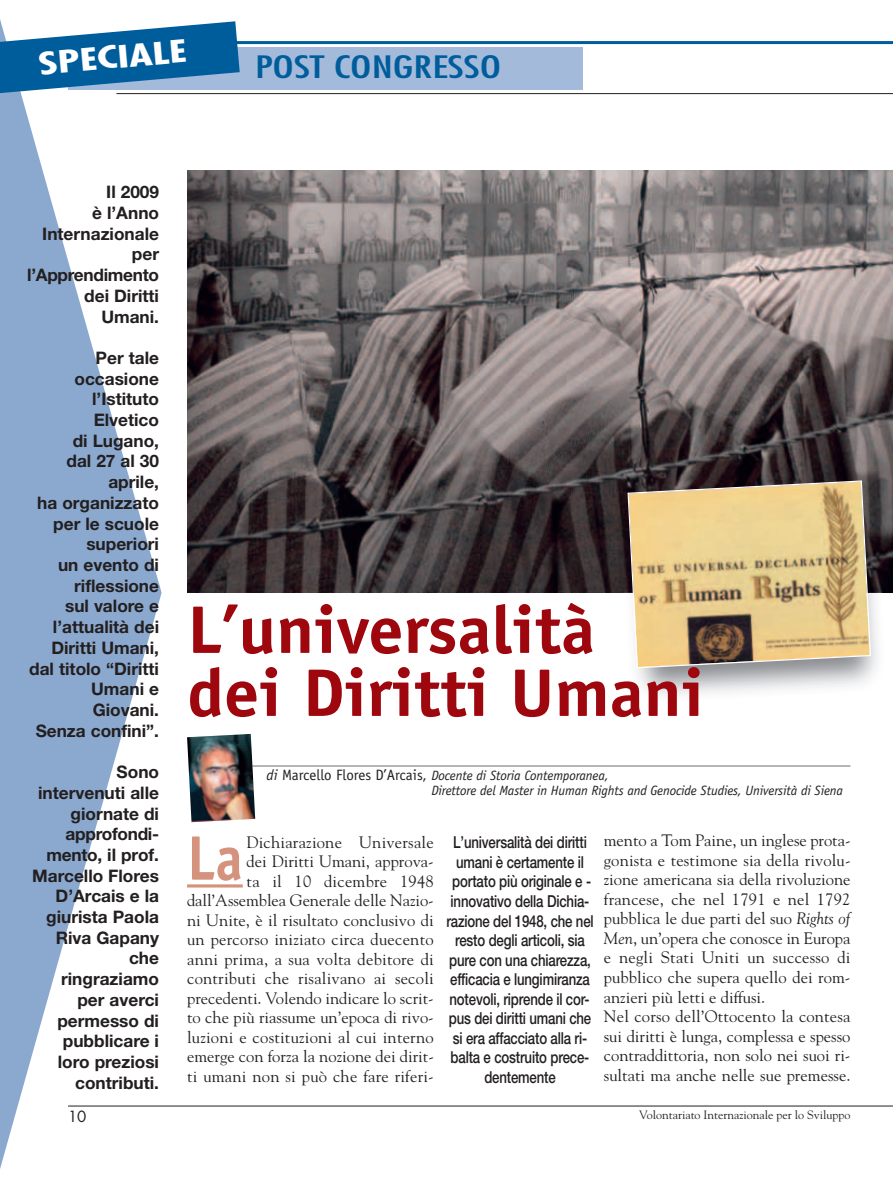
<style>
.page{position:relative;width:893px;height:1191px;background:#fff}
.page>*{position:absolute;margin:0;border:0;box-sizing:border-box;transform-origin:0 0}
.t1{font:700 67.5px/63px "Officina Sans";color:#9d070d;scale:1.05 1}
.t2{font:700 63px "Officina Sans";color:#d5927c;scale:.9 1}
.t3{font:condensed 30px "Futura";color:#005d9c;scale:1.5 1}
.t4{font:700 condensed 30px "Futura";color:#fff;scale:1.5 1}
.t5{font:700 17.25px/20.7px "Helvetica Neue";color:#231f20;text-align:right}
.t6{font:16.5px/19.5px "Goudy";color:#231f20;text-align:right}
.t7{font:500 16.5px/19.5px "Helvetica Neue";letter-spacing:-.01em;color:#231f20;text-align:center;scale:.8 1}
.t8{font:15px "Futura";color:#231f20}
.t9{font:italic 13.5px/15px "Officina Sans";letter-spacing:-.01em;color:#231f20}
.t10{font:12px "Goudy";color:#231f20}
.s1{font-size:15px}
.s2{font-style:normal;font-size:15px}
.s3{font-style:italic}
</style>
<div class="page">
<svg style="left:0;top:19px;width:162px;height:1150px;fill:#8ba9cf"></svg>
<img style="left:187px;top:170px;width:706px;height:422px">
<hr style="left:68px;top:1105px;width:825px;height:1px;background:#231f20">
<hr style="left:68px;top:41px;width:825px;height:3px;background:#005d9c">
<hr style="left:116px;top:93px;width:777px;height:1px;background:#231f20">
<div style="left:68px;top:47px;width:515px;height:42px;background:#a3bada"></div>
<svg style="left:0;top:21px;width:240px;height:73px"></svg>
<img style="left:624px;top:592px;width:262px;height:103px">
<img style="left:620px;top:487px;width:261px;height:105px">
<svg style="left:627px;top:480px;width:245px;height:189px;background:#cbb280"></svg>
<hr style="left:249px;top:765px;width:601px;height:1px;background:#6c6d70">
<img style="left:187px;top:734px;width:68px;height:88px">
<hr style="left:187px;top:884px;width:56px;height:3px;background:#d5927c">
<h3 class="t4" style="left:37px;top:50px;width:101px;rotate:-5deg">SPECIALE</h3>
<h3 class="t3" style="left:255px;top:53px;width:166px">POST CONGRESSO</h3>
<p class="t5" style="left:27px;top:183px;width:133px">Il 2009<br>è l’Anno<br>Internazionale per l’Apprendimento dei Diritti<br>Umani.</p>
<p class="t5" style="left:29px;top:349px;width:131px">Per tale occasione l’Istituto<br>Elvetico<br>di Lugano,<br>dal 27 al 30 aprile,<br>ha organizzato per le scuole superiori<br>un evento di riflessione<br>sul valore e l’attualità dei<br>Diritti Umani, dal titolo “Diritti<br>Umani e<br>Giovani.<br>Senza confini”.</p>
<p class="t5" style="left:32px;top:763px;width:128px">Sono intervenuti alle giornate di approfondi&shy;mento, il prof.<br>Marcello Flores<br>D’Arcais e la giurista Paola<br>Riva Gapany che ringraziamo per averci permesso di pubblicare i loro preziosi contributi.</p>
<h1 class="t1" style="left:187px;top:604px;width:494px">L’universalità dei Diritti Umani</h1>
<p class="t9" style="left:431px;top:769px;width:413px;text-indent:-165px"><span class="s1">di</span> <span class="s2">Marcello Flores D’Arcais,</span> Docente di Storia Contemporanea,<br>Direttore del Master in Human Rights and Genocide Studies, Università di Siena</p>
<p class="t6" style="left:187px;top:833px;width:248px">Dichiarazione Universale<br>dei Diritti Umani, approva-<br>ta il 10 dicembre 1948 dall’Assemblea Generale delle Nazio&shy;ni Unite, è il risultato conclusivo di un percorso iniziato circa duecento anni prima, a sua volta debitore di contributi che risalivano ai secoli precedenti. Volendo indicare lo scrit&shy;to che più riassume un’epoca di rivo&shy;luzioni e costituzioni al cui interno emerge con forza la nozione dei dirit&shy;ti umani non si può che fare riferi-</p>
<p class="t7" style="left:446px;top:834px;width:186px">L’universalità dei diritti umani è certamente il portato più originale e - innovativo della Dichia&shy;razione del 1948, che nel resto degli articoli, sia pure con una chiarezza, efficacia e lungimiranza notevoli, riprende il cor&shy;pus dei diritti umani che si era affacciato alla ri&shy;balta e costruito prece&shy;dentemente</p>
<p class="t6" style="left:604px;top:832px;width:248px;text-align:left">mento a Tom Paine, un inglese prota&shy;gonista e testimone sia della rivolu&shy;zione americana sia della rivoluzione francese, che nel 1791 e nel 1792 pubblica le due parti del suo <span class="s3">Rights of Men</span>, un’opera che conosce in Europa e negli Stati Uniti un successo di pubblico che supera quello dei rom - anzieri più letti e diffusi.<br>Nel corso dell’Ottocento la contesa sui diritti è lunga, complessa e spesso contraddittoria, non solo nei suoi ri&shy;sultati ma anche nelle sue premesse.</p>
<h2 class="t2" style="left:187px;top:834px;width:63px">La</h2>
<p class="t8" style="left:68px;top:1109px;width:20px">10</p>
<p class="t10" style="left:639px;top:1109px;width:213px">Volontariato Internazionale per lo Sviluppo</p>
</div>
